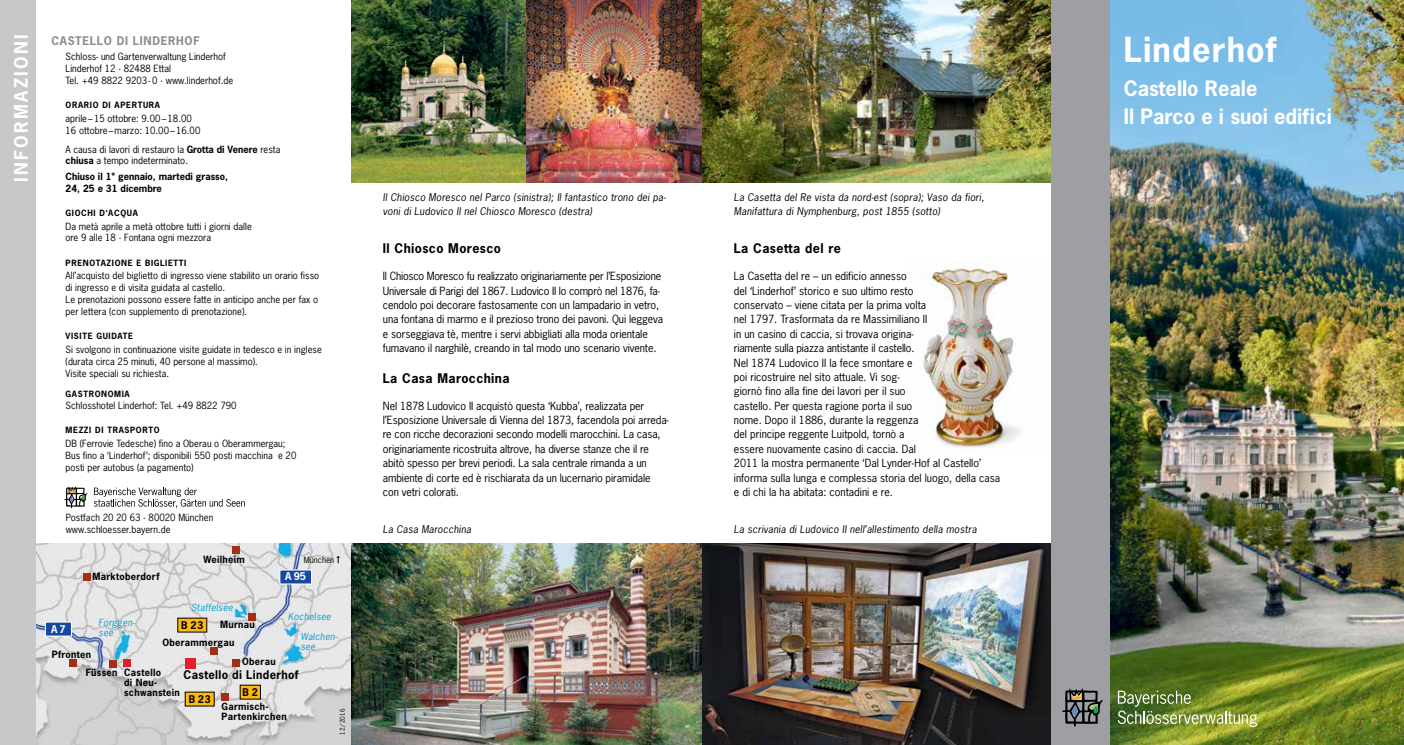
<style>
.page{position:relative;width:1404px;height:745px;background:#fff}
.page>*{position:absolute;margin:0;border:0;box-sizing:border-box;transform-origin:0 0}
.t1{font:700 32.5px "News Gothic LT";letter-spacing:.035em;color:#fff}
.t2{font:700 20px/27.5px "News Gothic LT";color:#fff}
.t3{font:700 17.5px "News Gothic LT";letter-spacing:.13em;color:#fff}
.t4{font:700 12.5px "News Gothic LT";letter-spacing:.035em;color:#000}
.t5{font:700 11.25px "News Gothic LT";letter-spacing:.06em;color:#8a8c8e}
.t6{font:700 11.25px "News Gothic LT";letter-spacing:.03em;color:#000}
.t7{font:10.62px/14.4px "News Gothic LT";letter-spacing:-.01em;color:#000}
.t8{font:italic 10px/14.4px "News Gothic LT";letter-spacing:.02em;color:#000}
.t9{font:700 10px "News Gothic LT";color:#000}
.t10{font:700 10px "News Gothic LT";color:#fff}
.t11{font:9.38px/11.9px "News Gothic LT";color:#000}
.t12{font:700 9.38px/10px "News Gothic LT";letter-spacing:.03em;color:#000}
.t13{font:700 9.38px/11.9px "News Gothic LT";color:#000}
.t14{font:italic 9.38px/10px "News Gothic LT";letter-spacing:.03em;color:#009ed5}
.t15{font:700 8.12px "News Gothic LT";letter-spacing:.08em;color:#000}
.t16{font:8.12px "News Gothic LT";color:#000}
.t17{font:6.25px "News Gothic LT";letter-spacing:.02em;color:#000}
.s1{font-weight:700}
</style>
<div class="page">
<img style="left:923px;top:264px;width:97px;height:184px">
<img style="left:35px;top:543px;width:1016px;height:201px">
<div style="left:222px;top:693px;width:7px;height:7px;background:#a32e18"></div>
<div style="left:185px;top:657px;width:10px;height:11px;background:#e31f2b"></div>
<div style="left:110px;top:659px;width:7px;height:7px;background:#a32e18"></div>
<div style="left:70px;top:659px;width:7px;height:7px;background:#a32e18"></div>
<div style="left:83px;top:572px;width:7px;height:7px;background:#a32e18"></div>
<div style="left:249px;top:613px;width:7px;height:7px;background:#a32e18"></div>
<div style="left:232px;top:546px;width:7px;height:7px;background:#a32e18"></div>
<div style="left:210px;top:647px;width:8px;height:7px;background:#a32e18"></div>
<div style="left:233px;top:659px;width:7px;height:7px;background:#a32e18"></div>
<div style="left:123px;top:659px;width:7px;height:7px;background:#e31f2b"></div>
<div style="left:280px;top:569px;width:31px;height:14px;background:#17479e"></div>
<div style="left:279px;top:569px;width:33px;height:15px;border:1px solid #fff"></div>
<div style="left:46px;top:621px;width:25px;height:14px;background:#17479e"></div>
<div style="left:45px;top:621px;width:27px;height:15px;border:1px solid #fff"></div>
<div style="left:178px;top:617px;width:29px;height:14px;background:#fdb913"></div>
<div style="left:240px;top:684px;width:20px;height:14px;background:#fdb913"></div>
<div style="left:185px;top:691px;width:29px;height:14px;background:#fdb913"></div>
<div style="left:0;top:0;width:35px;height:744px;background:#c7c8ca"></div>
<svg style="left:64px;top:486px;width:23px;height:22px"></svg>
<svg style="left:94px;top:487px;width:151px;height:20px"></svg>
<svg style="left:336px;top:555px;width:4px;height:8px"></svg>
<img style="left:1109px;top:0;width:294px;height:744px">
<img style="left:1117px;top:690px;width:140px;height:36px">
<img style="left:351px;top:0;width:700px;height:182px">
<div style="left:1051px;top:0;width:58px;height:744px;background:#9d9fa2"></div>
<svg style="left:1062px;top:688px;width:40px;height:38px"></svg>
<h3 class="t3" style="left:10px;top:181px;width:148px;rotate:-90deg">INFORMAZIONI</h3>
<p class="t5" style="left:51px;top:33px;width:150px">CASTELLO DI LINDERHOF</p>
<p class="t11" style="left:66px;top:50px;width:169px">Schloss- und Gartenverwaltung Linderhof<br>Linderhof 12 · 82488 Ettal<br>Tel. +49 8822 9203- 0 · www.linderhof.de</p>
<p class="t15" style="left:66px;top:99px;width:96px">ORARIO DI APERTURA</p>
<p class="t11" style="left:66px;top:112px;width:136px">aprile–15 ottobre: 9.00–18.00<br>16 ottobre–marzo: 10.00–16.00</p>
<p class="t11" style="left:66px;top:143px;width:216px">A causa di lavori di restauro la <span class="s1">Grotta di Venere</span> resta <span class="s1">chiusa</span> a tempo indeterminato.</p>
<p class="t13" style="left:66px;top:170px;width:164px">Chiuso il 1° gennaio, martedi grasso,<br>24, 25 e 31 dicembre</p>
<p class="t15" style="left:66px;top:207px;width:74px">GIOCHI D‘ACQUA</p>
<p class="t11" style="left:66px;top:220px;width:188px">Da metà aprile a metà ottobre tutti i giorni dalle ore 9 alle 18 · Fontana ogni mezzora</p>
<p class="t15" style="left:66px;top:257px;width:122px">PRENOTAZIONE E BIGLIETTI</p>
<p class="t11" style="left:66px;top:269px;width:255px">All’acquisto del biglietto di ingresso viene stabilito un orario fisso di ingresso e di visita guidata al castello.<br>Le prenotazioni possono essere fatte in anticipo anche per fax o per lettera (con supplemento di prenotazione).</p>
<p class="t15" style="left:66px;top:330px;width:69px">VISITE GUIDATE</p>
<p class="t11" style="left:66px;top:343px;width:258px">Si svolgono in continuazione visite guidate in tedesco e in inglese (durata circa 25 minuti, 40 persone al massimo).<br>Visite speciali su richiesta.</p>
<p class="t15" style="left:66px;top:388px;width:66px">GASTRONOMIA</p>
<p class="t11" style="left:66px;top:399px;width:172px">Schlosshotel Linderhof: Tel. +49 8822 790</p>
<p class="t15" style="left:66px;top:424px;width:96px">MEZZI DI TRASPORTO</p>
<p class="t11" style="left:66px;top:437px;width:232px">DB (Ferrovie Tedesche) fino a Oberau o Oberammergau;<br>Bus fino a ‘Linderhof’; disponibili 550 posti macchina e 20 posti per autobus (a pagamento)</p>
<p class="t11" style="left:66px;top:511px;width:149px">Postfach 20 20 63 · 80020 München www.schloesser.bayern.de</p>
<p class="t12" style="left:203px;top:553px;width:43px">Weilheim</p>
<p class="t16" style="left:304px;top:554px;width:32px">München</p>
<p class="t10" style="left:285px;top:569px;width:22px">A 95</p>
<p class="t12" style="left:92px;top:571px;width:68px">Marktoberdorf</p>
<p class="t14" style="left:99px;top:617px;width:38px">Forggen&shy;see</p>
<p class="t14" style="left:191px;top:602px;width:43px">Staffelsee</p>
<p class="t14" style="left:300px;top:605px;width:38px;line-height:20.2px;text-indent:-12px">Kochelsee<br>Walchen-</p>
<p class="t14" style="left:300px;top:640px;width:16px">see</p>
<p class="t10" style="left:51px;top:621px;width:16px">A 7</p>
<p class="t9" style="left:181px;top:617px;width:23px">B 23</p>
<p class="t12" style="left:220px;top:619px;width:36px">Murnau</p>
<p class="t12" style="left:162px;top:636px;width:73px">Oberammergau</p>
<p class="t12" style="left:86px;top:644px;width:33px;line-height:17.9px;text-indent:-34px">Pfronten<br>Füssen</p>
<p class="t12" style="left:242px;top:655px;width:35px">Oberau</p>
<p class="t12" style="left:124px;top:667px;width:57px">Castello<br>di Neu&shy;schwanstein</p>
<p class="t6" style="left:184px;top:667px;width:116px">Castello di Linderhof</p>
<p class="t9" style="left:242px;top:684px;width:17px">B 2</p>
<p class="t9" style="left:189px;top:691px;width:23px">B 23</p>
<p class="t12" style="left:221px;top:701px;width:67px">Garmisch-<br>Partenkirchen</p>
<p class="t17" style="left:338px;top:734px;width:27px;rotate:-90deg">12/2016</p>
<p class="t8" style="left:383px;top:189px;width:284px">Il Chiosco Moresco nel Parco (sinistra); Il fantastico trono dei pa&shy;voni di Ludovico II nel Chiosco Moresco (destra)</p>
<p class="t8" style="left:733px;top:189px;width:252px">La Casetta del Re vista da nord-est (sopra); Vaso da fiori,<br>Manifattura di Nymphenburg, post 1855 (sotto)</p>
<p class="t4" style="left:383px;top:240px;width:120px">Il Chiosco Moresco</p>
<p class="t7" style="left:383px;top:269px;width:282px">Il Chiosco Moresco fu realizzato originariamente per l’Esposizione Universale di Parigi del 1867. Ludovico II lo comprò nel 1876, fa&shy;cendolo poi decorare fastosamente con un lampadario in vetro, una fontana di marmo e il prezioso trono dei pavoni. Qui leggeva e sorseggiava tè, mentre i servi abbigliati alla moda orientale fumavano il narghilè, creando in tal modo uno scenario vivente.</p>
<p class="t4" style="left:383px;top:370px;width:128px">La Casa Marocchina</p>
<p class="t7" style="left:383px;top:398px;width:287px">Nel 1878 Ludovico II acquistò questa ‘Kubba’, realizzata per l’Esposizione Universale di Vienna del 1873, facendola poi arreda&shy;re con ricche decorazioni secondo modelli marocchini. La casa, originariamente ricostruita altrove, ha diverse stanze che il re abitò spesso per brevi periodi. La sala centrale rimanda a un ambiente di corte ed è rischiarata da un lucernario piramidale con vetri colorati.</p>
<p class="t4" style="left:733px;top:240px;width:108px">La Casetta del re</p>
<p class="t7" style="left:733px;top:269px;width:268px">La Casetta del re – un edificio annesso<br>del ‘Linderhof’ storico e suo ultimo resto<br>conservato – viene citata per la prima volta<br>nel 1797. Trasformata da re Massimiliano II<br>in un casino di caccia, si trovava origina-<br>riamente sulla piazza antistante il castello.<br>Nel 1874 Ludovico II la fece smontare e<br>poi ricostruire nel sito attuale. Vi sog-<br>giornò fino alla fine dei lavori per il suo<br>castello. Per questa ragione porta il suo<br>nome. Dopo il 1886, durante la reggenza<br>del principe reggente Luitpold, tornò a<br>essere nuovamente casino di caccia. Dal<br>2011 la mostra permanente ‘Dal Lynder-Hof al Castello’ informa sulla lunga e complessa storia del luogo, della casa e di chi la ha abitata: contadini e re.</p>
<p class="t8" style="left:383px;top:521px;width:90px">La Casa Marocchina</p>
<p class="t8" style="left:733px;top:521px;width:244px">La scrivania di Ludovico II nell’allestimento della mostra</p>
<h1 class="t1" style="left:1123px;top:28px;width:154px">Linderhof</h1>
<h2 class="t2" style="left:1123px;top:75px;width:209px">Castello Reale<br>Il Parco e i suoi edifici</h2>
</div>
